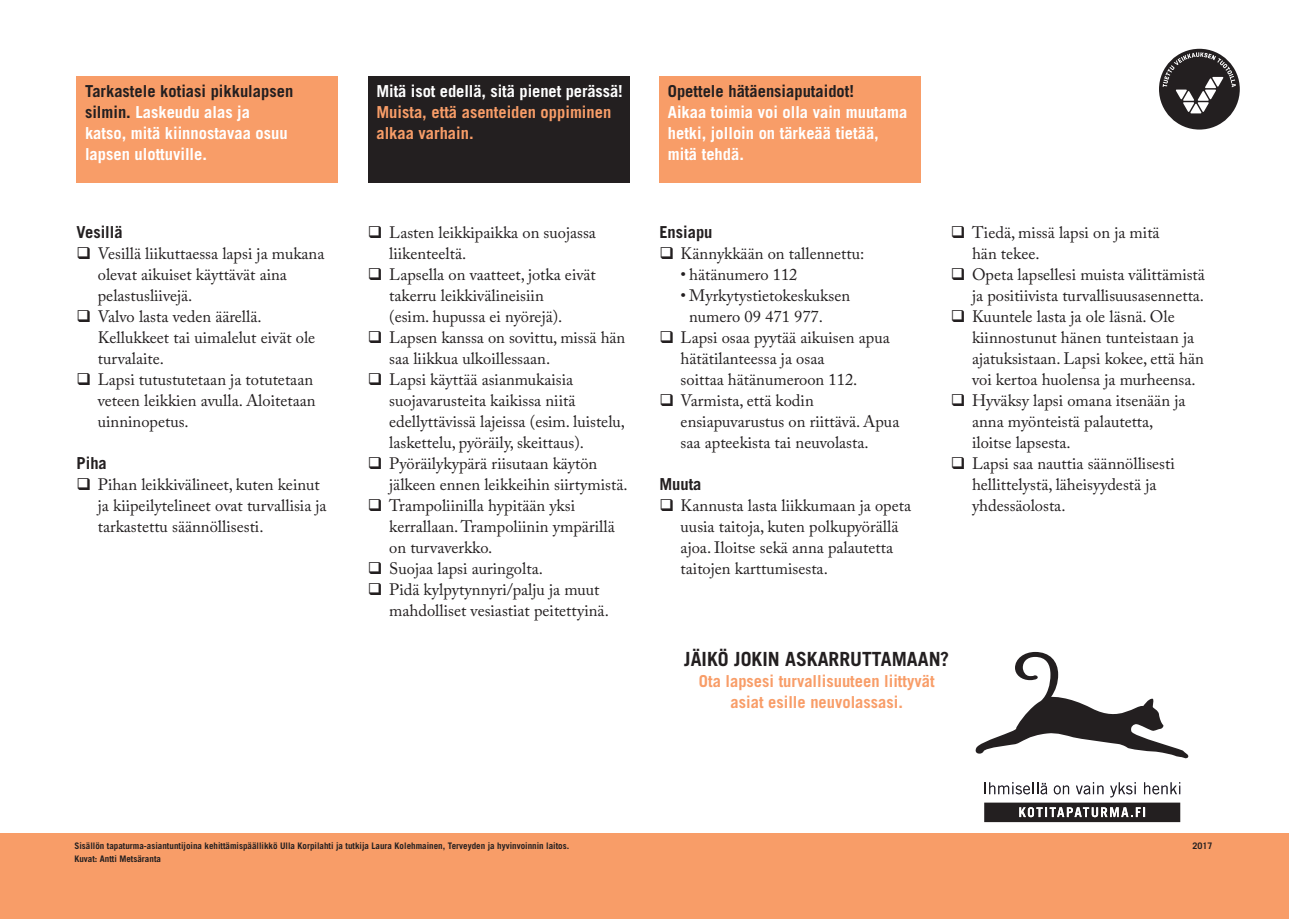
<style>
.page{position:relative;width:1289px;height:919px;background:#fff}
.page>*{position:absolute;margin:0;border:0;box-sizing:border-box;transform-origin:0 0}
.t1{font:700 19.5px "Trade Gothic LT Std";color:#231f20}
.t2{font:16.5px/21px "Adobe Caslon Pro";color:#231f20}
.t3{font:700 16.5px/21px "Trade Gothic LT Std";color:#fff}
.t4{font:700 16.5px/21px "Trade Gothic LT Std";color:#f89d68}
.t5{font:700 16.5px "Trade Gothic LT Std";color:#231f20}
.t6{font:700 9px/13.5px "Trade Gothic LT Std";color:#231f20}
.s1{color:#231f20}
</style>
<div class="page">
<div style="left:0;top:833px;width:1288px;height:85px;background:#f89d68"></div>
<svg style="left:975px;top:652px;width:214px;height:107px"></svg>
<svg style="left:984px;top:782px;width:196px;height:40px"></svg>
<div style="left:659px;top:77px;width:262px;height:106px;background:#f89d68"></div>
<div style="left:368px;top:77px;width:261px;height:106px;background:#231f20"></div>
<div style="left:77px;top:77px;width:261px;height:106px;background:#f89d68"></div>
<svg style="left:1159px;top:49px;width:80px;height:81px"></svg>
<p class="t3" style="left:85px;top:81px;width:210px"><span class="s1">Tarkastele kotiasi pikkulapsen silmin.</span> Laskeudu alas ja katso, mitä kiinnostavaa osuu lapsen ulottuville.</p>
<p class="t3" style="left:376px;top:81px;width:248px">Mitä isot edellä, sitä pienet perässä!</p>
<p class="t4" style="left:376px;top:102px;width:236px">Muista, että asenteiden oppiminen alkaa varhain.</p>
<p class="t5" style="left:77px;top:222px;width:48px">Vesillä</p>
<p class="t2" style="left:98px;top:243px;width:228px;text-indent:-21px">❑ Vesillä liikuttaessa lapsi ja mukana olevat aikuiset käyttävät aina pelastusliivejä.</p>
<p class="t2" style="left:98px;top:306px;width:219px;text-indent:-21px">❑ Valvo lasta veden äärellä.<br>Kellukkeet tai uimalelut eivät ole turvalaite.</p>
<p class="t2" style="left:98px;top:369px;width:219px;text-indent:-21px">❑ Lapsi tutustutetaan ja totutetaan veteen leikkien avulla. Aloitetaan uinninopetus.</p>
<p class="t5" style="left:77px;top:453px;width:32px">Piha</p>
<p class="t2" style="left:98px;top:474px;width:230px;text-indent:-21px">❑ Pihan leikkivälineet, kuten keinut ja kiipeilytelineet ovat turvallisia ja tarkastettu säännöllisesti.</p>
<p class="t2" style="left:389px;top:222px;width:208px;text-indent:-21px">❑ Lasten leikkipaikka on suojassa liikenteeltä.</p>
<p class="t2" style="left:389px;top:264px;width:208px;text-indent:-21px">❑ Lapsella on vaatteet, jotka eivät takerru leikkivälineisiin<br>(esim. hupussa ei nyörejä).</p>
<p class="t2" style="left:389px;top:327px;width:238px;text-indent:-21px">❑ Lapsen kanssa on sovittu, missä hän saa liikkua ulkoillessaan.</p>
<p class="t2" style="left:389px;top:369px;width:237px;text-indent:-21px">❑ Lapsi käyttää asianmukaisia suojavarusteita kaikissa niitä edellyttävissä lajeissa (esim. luistelu, laskettelu, pyöräily, skeittaus).</p>
<p class="t2" style="left:389px;top:453px;width:240px;text-indent:-21px">❑ Pyöräilykypärä riisutaan käytön jälkeen ennen leikkeihin siirtymistä.</p>
<p class="t2" style="left:389px;top:495px;width:227px;text-indent:-21px">❑ Trampoliinilla hypitään yksi kerrallaan.Trampoliinin ympärillä on turvaverkko.</p>
<p class="t2" style="left:368px;top:558px;width:176px">❑ Suojaa lapsi auringolta.</p>
<p class="t2" style="left:389px;top:579px;width:221px;text-indent:-21px">❑ Pidä kylpytynnyri/palju ja muut mahdolliset vesiastiat peitettyinä.</p>
<p class="t5" style="left:668px;top:81px;width:188px">Opettele hätäensiaputaidot!</p>
<p class="t3" style="left:668px;top:102px;width:241px">Aikaa toimia voi olla vain muutama hetki, jolloin on tärkeää tietää, mitä tehdä.</p>
<p class="t5" style="left:659px;top:222px;width:55px">Ensiapu</p>
<p class="t2" style="left:659px;top:243px;width:206px">❑ Kännykkään on tallennettu:</p>
<p class="t2" style="left:680px;top:264px;width:118px">• hätänumero 112</p>
<p class="t2" style="left:689px;top:285px;width:162px;text-indent:-9px">• Myrkytystietokeskuksen numero 09 471 977.</p>
<p class="t2" style="left:680px;top:327px;width:211px;text-indent:-21px">❑ Lapsi osaa pyytää aikuisen apua hätätilanteessa ja osaa<br>soittaa hätänumeroon 112.</p>
<p class="t2" style="left:680px;top:390px;width:220px;text-indent:-21px">❑ Varmista, että kodin ensiapuvarustus on riittävä. Apua saa apteekista tai neuvolasta.</p>
<p class="t5" style="left:659px;top:474px;width:44px">Muuta</p>
<p class="t2" style="left:680px;top:495px;width:232px;text-indent:-21px">❑ Kannusta lasta liikkumaan ja opeta uusia taitoja, kuten polkupyörällä ajoa. Iloitse sekä anna palautetta taitojen karttumisesta.</p>
<p class="t2" style="left:972px;top:222px;width:189px;text-indent:-21px">❑ Tiedä, missä lapsi on ja mitä hän tekee.</p>
<p class="t2" style="left:950px;top:264px;width:256px;text-align:right">❑ Opeta lapsellesi muista välittämistä ja positiivista turvallisuusasennetta.</p>
<p class="t2" style="left:972px;top:306px;width:233px;text-indent:-21px">❑ Kuuntele lasta ja ole läsnä. Ole kiinnostunut hänen tunteistaan ja ajatuksistaan. Lapsi kokee, että hän voi kertoa huolensa ja murheensa.</p>
<p class="t2" style="left:972px;top:390px;width:215px;text-indent:-21px">❑ Hyväksy lapsi omana itsenään ja anna myönteistä palautetta, iloitse lapsesta.</p>
<p class="t2" style="left:972px;top:453px;width:204px;text-indent:-21px">❑ Lapsi saa nauttia säännöllisesti hellittelystä, läheisyydestä ja yhdessäolosta.</p>
<p class="t1" style="left:684px;top:647px;width:266px">Jäikö jokin askarruttamaan?</p>
<p class="t4" style="left:699px;top:670px;width:237px;text-align:center">Ota lapsesi turvallisuuteen liittyvät asiat esille neuvolassasi.</p>
<p class="t6" style="left:74px;top:838px;width:496px">Sisällön tapaturma-asiantuntijoina kehittämispäällikkö Ulla Korpilahti ja tutkija Laura Kolehmainen, Terveyden ja hyvinvoinnin laitos.<br>Kuvat: Antti Metsäranta</p>
<p class="t6" style="left:1192px;top:838px;width:22px">2017</p>
</div>
